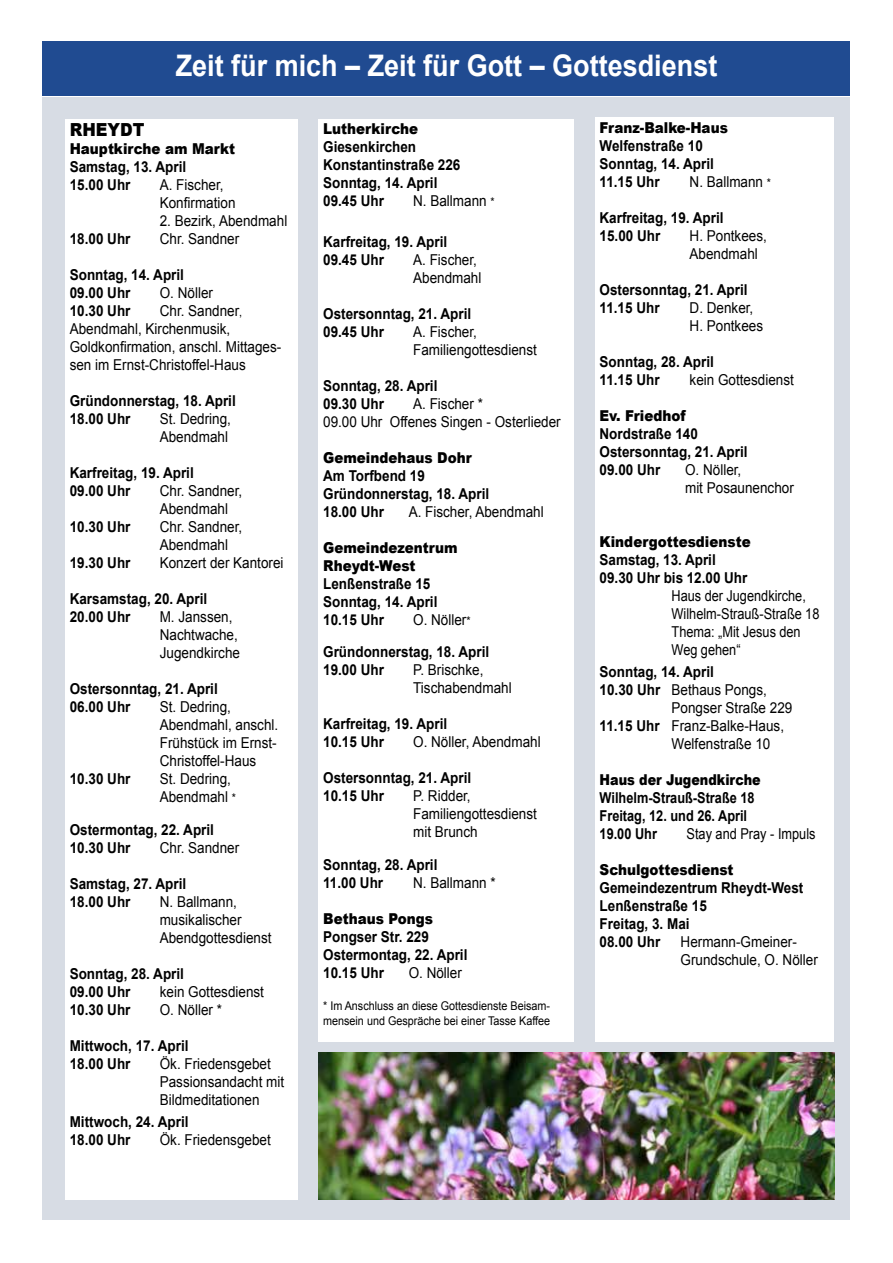
<style>
.page{position:relative;width:893px;height:1263px;background:#fff}
.page>*{position:absolute;margin:0;border:0;box-sizing:border-box;transform-origin:0 0}
.t1{font:700 29.7px "Arial";color:#fff;scale:.91 1}
.t2{font:900 18px "Arial";color:#000;scale:.9 1}
.t3{font:700 15px/18px "Arial";color:#000;scale:.9 1}
.t4{font:15px/18px "Arial";color:#000;scale:.9 1}
.t5{font:900 15px/18px "Arial";color:#000;scale:.9 1}
.t6{font:15px/18px "Arial";color:#000;scale:.85 1}
.t7{font:700 15px/18px "Arial";color:#000;scale:.85 1}
.t8{font:900 15px "Arial";color:#000;scale:.85 1}
.t9{font:12px/14.4px "Arial";color:#000;scale:.9 1}
.s1{font-size:12px}
.s2{font-weight:400}
.s3{font-weight:400;font-size:12px}
.s4{font-weight:700}
</style>
<div class="page">
<div style="left:43px;top:97px;width:807px;height:1123px;background:#d7dce4"></div>
<div style="left:65px;top:119px;width:233px;height:1080px;background:#fff"></div>
<div style="left:319px;top:119px;width:255px;height:923px;background:#fff"></div>
<div style="left:43px;top:41px;width:807px;height:55px;background:#204b91"></div>
<div style="left:595px;top:117px;width:239px;height:925px;background:#fff"></div>
<img style="left:319px;top:1052px;width:515px;height:147px">
<h1 class="t1" style="left:176px;top:46px;width:597px">Zeit für mich – Zeit für Gott – Gottesdienst</h1>
<p class="t2" style="left:70px;top:117px;width:84px">RHEYDT</p>
<p class="t5" style="left:70px;top:139px;width:185px">Hauptkirche am Markt</p>
<p class="t3" style="left:70px;top:158px;width:131px">Samstag, 13. April<br>15.00 Uhr</p>
<p class="t4" style="left:160px;top:176px;width:86px">A. Fischer,<br>Konfirmation</p>
<p class="t4" style="left:160px;top:212px;width:143px">2. Bezirk, Abendmahl</p>
<p class="t3" style="left:70px;top:230px;width:69px">18.00 Uhr</p>
<p class="t4" style="left:160px;top:230px;width:90px">Chr. Sandner</p>
<p class="t3" style="left:70px;top:266px;width:128px">Sonntag, 14. April<br>09.00 Uhr</p>
<p class="t4" style="left:160px;top:284px;width:61px">O. Nöller</p>
<p class="t4" style="left:70px;top:302px;width:237px;text-indent:90px">Chr. Sandner<span class="s1">,<br></span>Abendmahl, Kirchenmusik,<br>Goldkonfirmation, anschl. Mittages&shy;sen im Ernst-Christoffel-Haus</p>
<p class="t3" style="left:70px;top:392px;width:186px">Gründonnerstag, 18. April<br>18.00 Uhr</p>
<p class="t3" style="left:70px;top:302px;width:69px">10.30 Uhr</p>
<p class="t4" style="left:160px;top:410px;width:81px">St. Dedring,<br>Abendmahl</p>
<p class="t3" style="left:70px;top:464px;width:139px">Karfreitag, 19. April<br>09.00 Uhr</p>
<p class="t4" style="left:160px;top:482px;width:93px">Chr. Sandner,<br>Abendmahl</p>
<p class="t3" style="left:70px;top:518px;width:69px">10.30 Uhr</p>
<p class="t4" style="left:160px;top:518px;width:93px">Chr. Sandner,<br>Abendmahl</p>
<p class="t3" style="left:70px;top:554px;width:69px">19.30 Uhr</p>
<p class="t4" style="left:160px;top:554px;width:139px">Konzert der Kantorei</p>
<p class="t3" style="left:70px;top:590px;width:154px">Karsamstag, 20. April<br>20.00 Uhr</p>
<p class="t4" style="left:160px;top:608px;width:91px">M. Janssen,<br>Nachtwache,<br>Jugendkirche</p>
<p class="t3" style="left:70px;top:680px;width:166px">Ostersonntag, 21. April<br>06.00 Uhr</p>
<p class="t4" style="left:160px;top:698px;width:133px">St. Dedring,<br>Abendmahl, anschl.<br>Frühstück im Ernst-<br>Christoffel-Haus</p>
<p class="t3" style="left:70px;top:770px;width:69px">10.30 Uhr</p>
<p class="t4" style="left:160px;top:770px;width:86px">St. Dedring,<br>Abendmahl <span class="s1">*</span></p>
<p class="t3" style="left:70px;top:821px;width:162px">Ostermontag, 22. April<br>10.30 Uhr</p>
<p class="t4" style="left:160px;top:838px;width:90px">Chr. Sandner</p>
<p class="t3" style="left:70px;top:875px;width:131px">Samstag, 27. April<br>18.00 Uhr</p>
<p class="t4" style="left:160px;top:892px;width:126px">N. Ballmann, musikalischer<br>Abendgottesdienst</p>
<p class="t3" style="left:70px;top:965px;width:128px">Sonntag, 28. April<br>09.00 Uhr</p>
<p class="t4" style="left:160px;top:982px;width:117px">kein Gottesdienst</p>
<p class="t3" style="left:70px;top:1001px;width:69px">10.30 Uhr</p>
<p class="t4" style="left:160px;top:1000px;width:71px">O. Nöller *</p>
<p class="t3" style="left:70px;top:1037px;width:133px">Mittwoch, 17. April<br>18.00 Uhr</p>
<p class="t4" style="left:160px;top:1054px;width:140px">Ök. Friedensgebet<br>Passionsandacht mit<br>Bildmeditationen</p>
<p class="t3" style="left:70px;top:1113px;width:133px">Mittwoch, 24. April<br>18.00 Uhr</p>
<p class="t4" style="left:160px;top:1131px;width:125px">Ök. Friedensgebet</p>
<p class="t5" style="left:323px;top:119px;width:107px">Lutherkirche</p>
<p class="t3" style="left:323px;top:138px;width:154px">Giesenkirchen<br>Konstantinstraße 226<br>Sonntag, 14. April<br>09.45 Uhr</p>
<p class="t4" style="left:413px;top:192px;width:92px">N. Ballmann <span class="s1">*</span></p>
<p class="t3" style="left:323px;top:233px;width:139px">Karfreitag, 19. April<br>09.45 Uhr</p>
<p class="t4" style="left:413px;top:251px;width:77px">A. Fischer,<br>Abendmahl</p>
<p class="t3" style="left:323px;top:305px;width:166px">Ostersonntag, 21. April<br>09.45 Uhr</p>
<p class="t4" style="left:413px;top:323px;width:139px">A. Fischer,<br>Familiengottesdienst</p>
<p class="t3" style="left:323px;top:377px;width:128px">Sonntag, 28. April<br>09.30 Uhr</p>
<p class="t4" style="left:323px;top:395px;width:266px;text-indent:90px">A. Fischer *<br>09.00 Uhr Offenes Singen - Osterlieder</p>
<p class="t5" style="left:323px;top:448px;width:167px">Gemeindehaus Dohr</p>
<p class="t3" style="left:323px;top:467px;width:186px">Am Torfbend 19<br>Gründonnerstag, 18. April<br>18.00 Uhr</p>
<p class="t4" style="left:409px;top:503px;width:152px">A. Fischer, Abendmahl</p>
<p class="t5" style="left:323px;top:538px;width:151px">Gemeindezentrum<br>Rheydt-West</p>
<p class="t3" style="left:323px;top:575px;width:128px">Lenßenstraße 15<br>Sonntag, 14. April<br>10.15 Uhr</p>
<p class="t3" style="left:323px;top:604px;width:186px;line-height:32.4px;text-indent:90px"><span class="s2">O. Nöller</span><span class="s3">*<br></span>Gründonnerstag, 18. April</p>
<p class="t3" style="left:323px;top:662px;width:69px">19.00 Uhr</p>
<p class="t4" style="left:413px;top:661px;width:111px">P. Brischke,<br>Tischabendmahl</p>
<p class="t3" style="left:323px;top:716px;width:139px">Karfreitag, 19. April<br>10.15 Uhr</p>
<p class="t4" style="left:413px;top:733px;width:143px">O. Nöller, Abendmahl</p>
<p class="t3" style="left:323px;top:770px;width:166px">Ostersonntag, 21. April<br>10.15 Uhr</p>
<p class="t4" style="left:413px;top:787px;width:139px">P. Ridder,<br>Familiengottesdienst mit Brunch</p>
<p class="t3" style="left:323px;top:856px;width:128px">Sonntag, 28. April<br>11.00 Uhr</p>
<p class="t4" style="left:413px;top:874px;width:93px">N. Ballmann *</p>
<p class="t5" style="left:323px;top:909px;width:124px">Bethaus Pongs</p>
<p class="t3" style="left:323px;top:928px;width:162px">Pongser Str. 229<br>Ostermontag, 22. April<br>10.15 Uhr</p>
<p class="t4" style="left:409px;top:964px;width:61px">O. Nöller</p>
<p class="t9" style="left:323px;top:999px;width:254px">* Im Anschluss an diese Gottesdienste Beisam&shy;mensein und Gespräche bei einer Tasse Kaffee</p>
<p class="t5" style="left:600px;top:118px;width:144px">Franz-Balke-Haus</p>
<p class="t3" style="left:600px;top:137px;width:128px">Welfenstraße 10<br>Sonntag, 14. April<br>11.15 Uhr</p>
<p class="t4" style="left:690px;top:172px;width:92px">N. Ballmann <span class="s1">*</span></p>
<p class="t3" style="left:600px;top:209px;width:139px">Karfreitag, 19. April<br>15.00 Uhr</p>
<p class="t4" style="left:690px;top:226px;width:87px">H. Pontkees,<br>Abendmahl</p>
<p class="t3" style="left:600px;top:281px;width:166px">Ostersonntag, 21. April<br>11.15 Uhr</p>
<p class="t4" style="left:690px;top:298px;width:83px">D. Denker,<br>H. Pontkees</p>
<p class="t3" style="left:600px;top:353px;width:128px">Sonntag, 28. April<br>11.15 Uhr</p>
<p class="t4" style="left:690px;top:370px;width:117px">kein Gottesdienst</p>
<p class="t5" style="left:600px;top:406px;width:97px">Ev. Friedhof</p>
<p class="t3" style="left:600px;top:425px;width:166px">Nordstraße 140<br>Ostersonntag, 21. April<br>09.00 Uhr</p>
<p class="t4" style="left:685px;top:460px;width:122px">O. Nöller,<br>mit Posaunenchor</p>
<p class="t5" style="left:600px;top:532px;width:169px">Kindergottesdienste</p>
<p class="t3" style="left:600px;top:551px;width:166px">Samstag, 13. April<br>09.30 Uhr bis 12.00 Uhr</p>
<p class="t6" style="left:672px;top:586px;width:175px">Haus der Jugendkirche,<br>Wilhelm-Strauß-Straße 18<br>Thema: „Mit Jesus den<br>Weg gehen“</p>
<p class="t3" style="left:600px;top:663px;width:128px">Sonntag, 14. April</p>
<p class="t4" style="left:600px;top:681px;width:187px"><span class="s4">10.30 Uhr</span> Bethaus Pongs,</p>
<p class="t4" style="left:672px;top:699px;width:136px">Pongser Straße 229</p>
<p class="t4" style="left:600px;top:717px;width:207px"><span class="s4">11.15 Uhr</span> Franz-Balke-Haus,</p>
<p class="t4" style="left:672px;top:735px;width:111px">Welfenstraße 10</p>
<p class="t8" style="left:600px;top:769px;width:191px">Haus der Jugendkirche</p>
<p class="t7" style="left:600px;top:789px;width:184px">Wilhelm-Strauß-Straße 18<br>Freitag, 12. und 26. April<br>19.00 Uhr</p>
<p class="t6" style="left:687px;top:825px;width:153px">Stay and Pray - Impuls</p>
<p class="t5" style="left:600px;top:860px;width:150px">Schulgottesdienst</p>
<p class="t3" style="left:600px;top:879px;width:228px">Gemeindezentrum Rheydt-West<br>Lenßenstraße 15<br>Freitag, 3. Mai<br>08.00 Uhr</p>
<p class="t4" style="left:681px;top:933px;width:154px">Hermann-Gmeiner-<br>Grundschule, O. Nöller</p>
</div>
